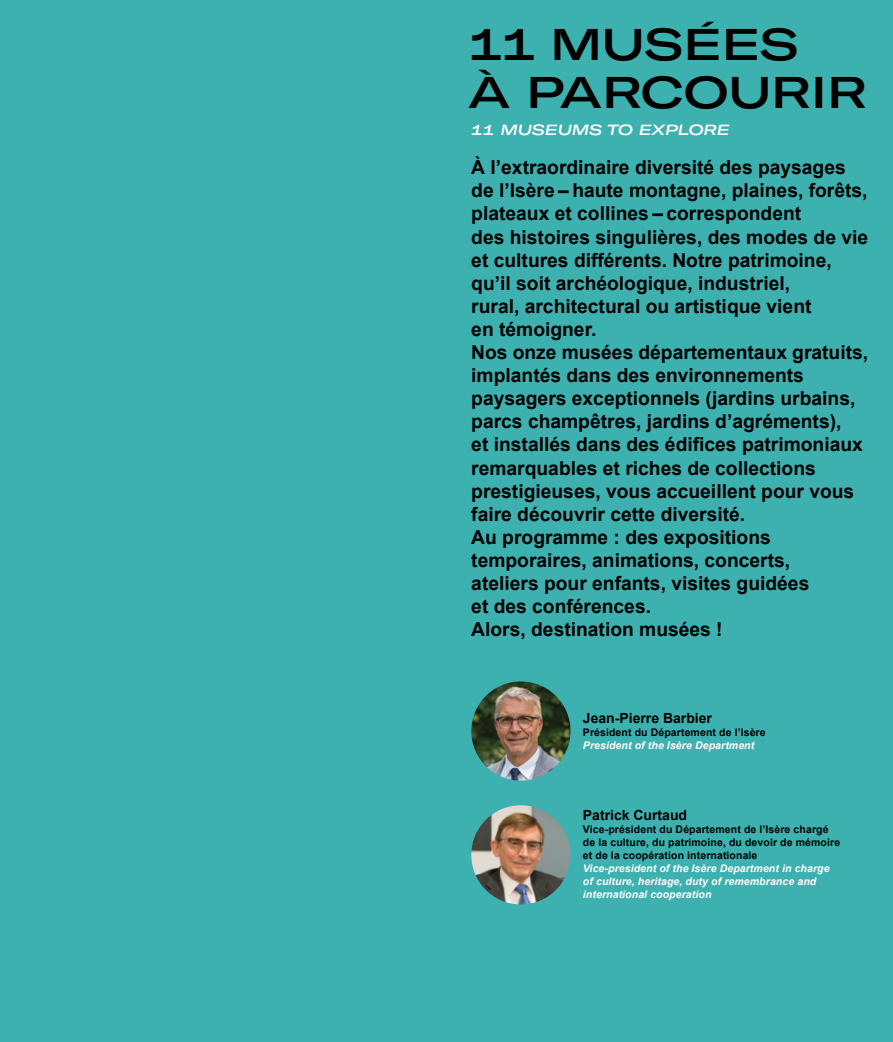
<style>
.page{position:relative;width:893px;height:1042px;background:#3cb1b0}
.page>*{position:absolute;margin:0;border:0;box-sizing:border-box;transform-origin:0 0}
.t1{font:500 expanded 43.75px/48.1px "GT America";color:#000}
.t2{font:700 19.25px/23.1px "Arial";color:#000}
.t3{font:italic 500 expanded 14.53px "GT America";color:#fff}
.t4{font:700 14px "Arial";color:#000}
.t5{font:700 10.5px/13.1px "Arial";letter-spacing:.01em;color:#000}
.t6{font:italic 700 10.5px/13.1px "Arial";letter-spacing:.01em;color:#fff}
</style>
<div class="page">
<img style="left:471px;top:681px;width:99px;height:99px;border-radius:50px">
<img style="left:471px;top:805px;width:99px;height:99px;border-radius:50px">
<h1 class="t1" style="left:468px;top:20px;width:400px">11 MUSÉES<br>À PARCOURIR</h1>
<p class="t3" style="left:471px;top:121px;width:260px">11 MUSEUMS TO EXPLORE</p>
<p class="t2" style="left:471px;top:156px;width:398px">À l’extraordinaire diversité des paysages de l’Isère – haute montagne, plaines, forêts, plateaux et collines – correspondent<br>des histoires singulières, des modes de vie et cultures différents. Notre patrimoine, qu’il soit archéologique, industriel,<br>rural, architectural ou artistique vient<br>en témoigner.<br>Nos onze musées départementaux gratuits, implantés dans des environnements paysagers exceptionnels (jardins urbains, parcs champêtres, jardins d’agréments),<br>et installés dans des édifices patrimoniaux remarquables et riches de collections prestigieuses, vous accueillent pour vous faire découvrir cette diversité.<br>Au programme : des expositions temporaires, animations, concerts,<br>ateliers pour enfants, visites guidées<br>et des conférences.<br>Alors, destination musées !</p>
<p class="t4" style="left:583px;top:709px;width:131px">Jean-Pierre Barbier</p>
<p class="t5" style="left:583px;top:726px;width:184px">Président du Département de l’Isère</p>
<p class="t6" style="left:583px;top:739px;width:173px">President of the Isère Department</p>
<p class="t4" style="left:583px;top:805px;width:106px">Patrick Curtaud</p>
<p class="t5" style="left:583px;top:823px;width:259px">Vice-président du Département de l’Isère chargé de la culture, du patrimoine, du devoir de mémoire et de la coopération internationale</p>
<p class="t6" style="left:583px;top:862px;width:248px">Vice-president of the Isère Department in charge of culture, heritage, duty of remembrance and international cooperation</p>
</div>
